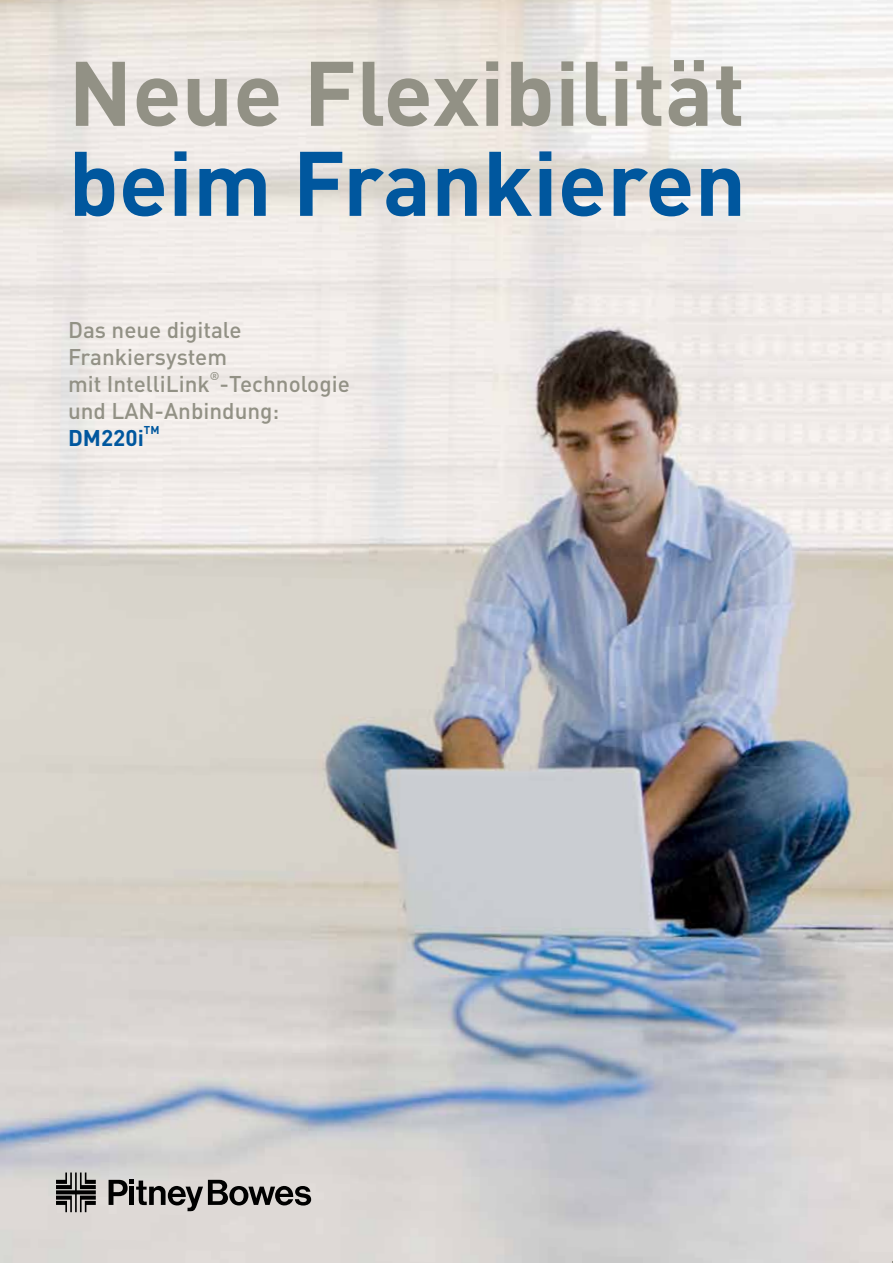
<style>
.page{position:relative;width:893px;height:1263px;background:#fff}
.page>*{position:absolute;margin:0;border:0;box-sizing:border-box;transform-origin:0 0}
.t1{font:700 90px "DIN";color:#929185}
.t2{font:700 90px "DIN";color:#00579e}
.t3{font:500 22.5px/27px "DIN";color:#929185}
.t4{font:700 22.5px "DIN";color:#00579e}
.t5{font:700 11.25px "DIN";color:#00579e}
.t6{font:500 11.25px "DIN";color:#929185}
</style>
<div class="page">
<img style="left:0;top:0;width:893px;height:1263px">
<svg style="left:109px;top:1180px;width:202px;height:31px"></svg>
<svg style="left:56px;top:1172px;width:40px;height:40px"></svg>
<h1 class="t1" style="left:68px;top:34px;width:678px">Neue Flexibilität</h1>
<h1 class="t2" style="left:68px;top:124px;width:679px">beim Frankieren</h1>
<p class="t3" style="left:68px;top:315px;width:283px">Das neue digitale<br>Frankiersystem<br>mit IntelliLink -Technologie</p>
<p class="t6" style="left:210px;top:369px;width:11px">®</p>
<p class="t3" style="left:68px;top:396px;width:213px">und LAN-Anbindung:</p>
<p class="t4" style="left:68px;top:423px;width:77px">DM220i</p>
<p class="t5" style="left:144px;top:423px;width:17px">TM</p>
</div>
